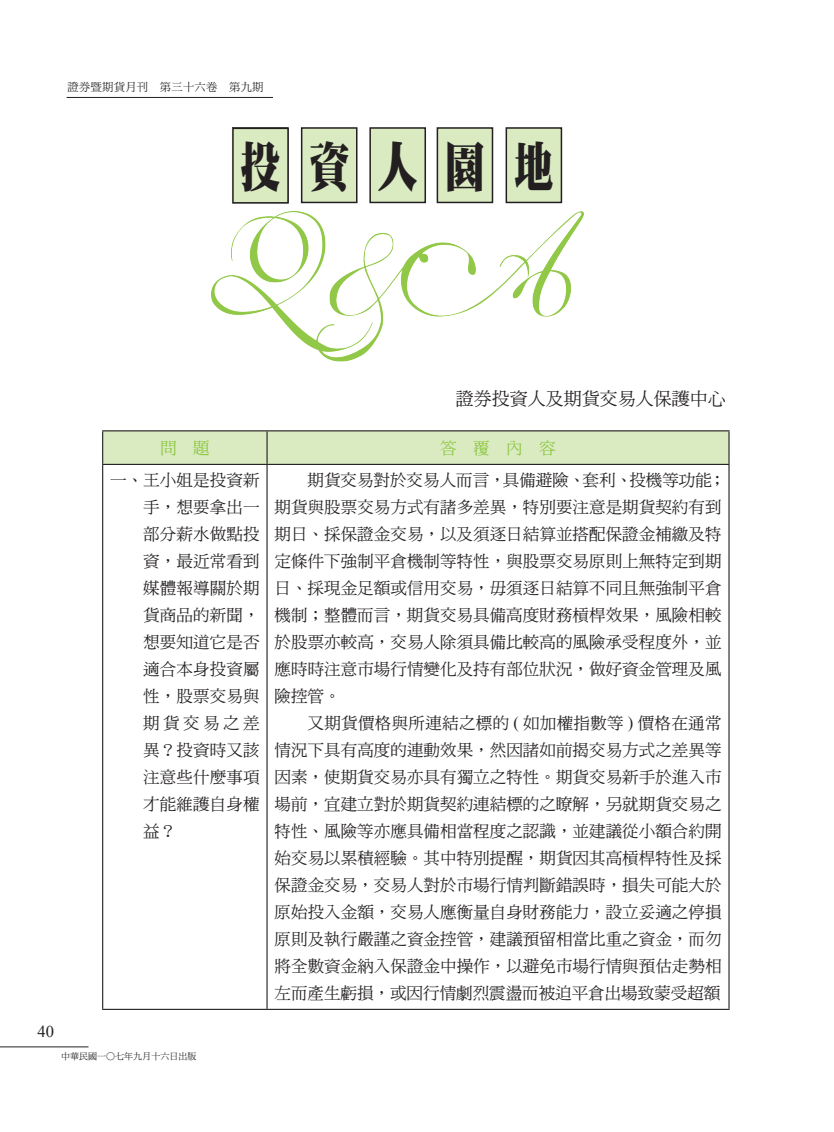
<style>
.page{position:relative;width:834px;height:1132px;background:#fff}
.page>*{position:absolute;margin:0;border:0;box-sizing:border-box;transform-origin:0 0}
.t1{font:54px "DF Ming Std W12";letter-spacing:.695em;color:#231f20;scale:.75 1}
.t2{font:18px "DF Ming W5 WINP BF";color:#231f20}
.t3{font:16.5px/27px "DF Ming W5 WINP BF";letter-spacing:.005em;color:#231f20;text-align:justify}
.t4{font:16.5px "DF Ming W5 WINP BF";color:#8bc63e}
.t5{font:16.5px "Times New Roman";color:#231f20}
.t6{font:11.25px "DF Ming Std W5";letter-spacing:.025em;color:#231f20}
.t7{font:9px "DF Ming W5 WINP BF";color:#231f20}
.s1{font-family:"Times New Roman"}
</style>
<div class="page">
<hr style="left:0;top:1046px;width:88px;height:1px;background:#231f20">
<hr style="left:67px;top:97px;width:206px;height:1px;background:#231f20">
<div style="left:233px;top:128px;width:55px;height:75px;background:#daeac1"></div>
<div style="left:232px;top:127px;width:57px;height:76px;border:2px solid #231f20"></div>
<div style="left:301px;top:128px;width:56px;height:74px;background:#daeac1"></div>
<div style="left:301px;top:127px;width:56px;height:76px;border:2px solid #231f20"></div>
<div style="left:370px;top:128px;width:55px;height:74px;background:#daeac1"></div>
<div style="left:369px;top:127px;width:57px;height:76px;border:2px solid #231f20"></div>
<div style="left:437px;top:128px;width:55px;height:74px;background:#daeac1"></div>
<div style="left:436px;top:127px;width:57px;height:76px;border:2px solid #231f20"></div>
<div style="left:506px;top:128px;width:55px;height:74px;background:#daeac1"></div>
<div style="left:505px;top:127px;width:57px;height:76px;border:2px solid #231f20"></div>
<img style="left:211px;top:211px;width:372px;height:150px">
<div style="left:103px;top:431px;width:625px;height:32px;background:#daeac1"></div>
<hr style="left:102px;top:465px;width:1px;height:543px;background:#231f20">
<hr style="left:728px;top:465px;width:1px;height:543px;background:#231f20">
<hr style="left:102px;top:430px;width:165px;height:1px;background:#231f20">
<hr style="left:102px;top:431px;width:1px;height:32px;background:#231f20">
<hr style="left:267px;top:430px;width:462px;height:1px;background:#231f20">
<hr style="left:728px;top:431px;width:1px;height:32px;background:#231f20">
<hr style="left:102px;top:1008px;width:165px;height:1px;background:#231f20">
<hr style="left:267px;top:1008px;width:462px;height:1px;background:#231f20">
<hr style="left:266px;top:431px;width:1px;height:32px;background:#231f20">
<hr style="left:102px;top:463px;width:165px;height:2px;background:#231f20">
<hr style="left:267px;top:463px;width:462px;height:2px;background:#231f20">
<hr style="left:266px;top:465px;width:1px;height:543px;background:#231f20">
<p class="t6" style="left:68px;top:81px;width:197px">證券暨期貨月刊　第三十六卷　第九期</p>
<h1 class="t1" style="left:240px;top:137px;width:420px">投資人園地</h1>
<p class="t2" style="left:455px;top:389px;width:271px">證券投資人及期貨交易人保護中心</p>
<p class="t4" style="left:160px;top:439px;width:51px">問　題</p>
<p class="t4" style="left:440px;top:439px;width:117px">答　覆　內　容</p>
<p class="t3" style="left:143px;top:466px;width:118px;text-indent:-33px">一、王小姐是投資新手，想要拿出一部分薪水做點投資，最近常看到媒體報導關於期貨商品的新聞，想要知道它是否適合本身投資屬性，股票交易與期貨交易之差異？投資時又該注意些什麼事項才能維護自身權益？</p>
<p class="t3" style="left:274px;top:466px;width:452px;text-align:left;text-indent:33px">期貨交易對於交易人而言，具備避險、套利、投機等功能；期貨與股票交易方式有諸多差異，特別要注意是期貨契約有到期日、採保證金交易，以及須逐日結算並搭配保證金補繳及特定條件下強制平倉機制等特性，與股票交易原則上無特定到期日、採現金足額或信用交易，毋須逐日結算不同且無強制平倉機制；整體而言，期貨交易具備高度財務槓桿效果，風險相較於股票亦較高，交易人除須具備比較高的風險承受程度外，並應時時注意市場行情變化及持有部位狀況，做好資金管理及風險控管。</p>
<p class="t3" style="left:274px;top:709px;width:448px;text-indent:33px">又期貨價格與所連結之標的 <span class="s1">(</span> 如加權指數等 <span class="s1">)</span> 價格在通常情況下具有高度的連動效果，然因諸如前揭交易方式之差異等因素，使期貨交易亦具有獨立之特性。期貨交易新手於進入市場前，宜建立對於期貨契約連結標的之瞭解，另就期貨交易之特性、風險等亦應具備相當程度之認識，並建議從小額合約開始交易以累積經驗。其中特別提醒，期貨因其高槓桿特性及採保證金交易，交易人對於市場行情判斷錯誤時，損失可能大於原始投入金額，交易人應衡量自身財務能力，設立妥適之停損原則及執行嚴謹之資金控管，建議預留相當比重之資金，而勿將全數資金納入保證金中操作，以避免市場行情與預估走勢相左而產生虧損，或因行情劇烈震盪而被迫平倉出場致蒙受超額</p>
<p class="t5" style="left:38px;top:1019px;width:18px">40</p>
<p class="t7" style="left:61px;top:1051px;width:137px">中華民國一○七年九月十六日出版</p>
</div>
